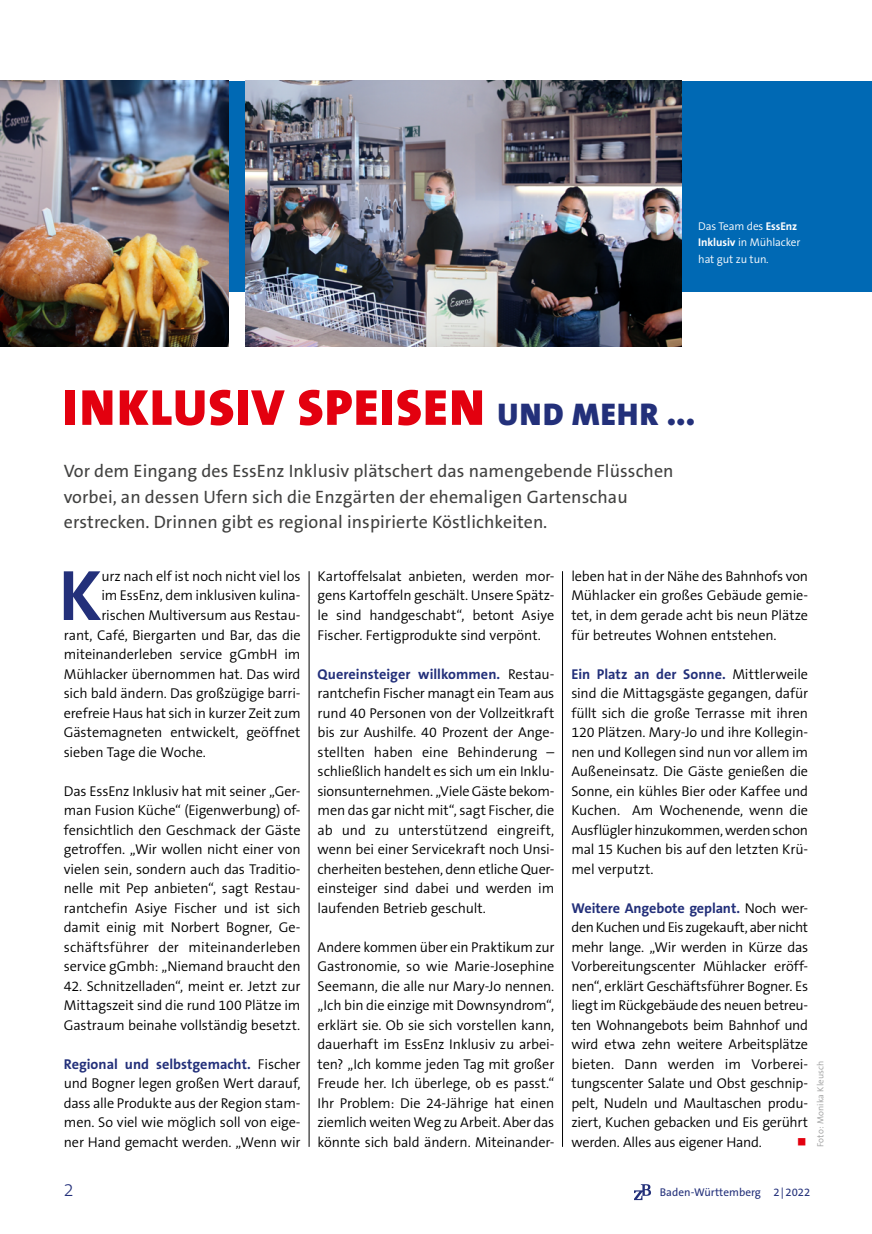
<style>
.page{position:relative;width:872px;height:1234px;background:#fff}
.page>*{position:absolute;margin:0;border:0;box-sizing:border-box;transform-origin:0 0}
.Copytext_Initial_1{font:700 72px "The Sans B W7";color:#23307a}
.Headline_1_Akzent_Ro{font:900 51px "The Sans B W9";letter-spacing:.03em;color:#e3000f}
.Anleser_linksbündig{font:18px/25.5px "The Sans B W5 Plain";letter-spacing:.005em;color:#414140}
.t1{font:300 18px "The Sans B W3";color:#23307a}
.Copytext{font:300 14.25px/19.5px "The Sans B W4";letter-spacing:-.01em;color:#000;text-align:justify}
.Copytext_Initial_1-2{font:300 14.25px "The Sans B W4";letter-spacing:-.01em;color:#000}
.Bildunterschrift_wei{font:300 11.25px/16.5px "The Sans B W4";letter-spacing:-.01em;color:#fff}
.t2{font:11.25px "The Sans B W5 Plain";color:#23307a}
.t3{font:300 9px "The Sans B W4";letter-spacing:.02em;color:#9c9d9d}
.s1{font-family:"The Sans B W7";font-weight:700}
.s2{font-size:31.5px;color:#23307a}
.s3{font-family:"The Sans B W7";font-weight:700;color:#23307a}
</style>
<div class="page">
<div style="left:0;top:81px;width:872px;height:210px;background:#0069b4"></div>
<hr style="left:309px;top:571px;width:1px;height:575px;background:#000">
<hr style="left:562px;top:571px;width:1px;height:575px;background:#000">
<img style="left:0;top:81px;width:229px;height:266px">
<img style="left:246px;top:81px;width:435px;height:266px">
<svg style="left:634px;top:1184px;width:17px;height:15px"></svg>
<p class="Bildunterschrift_wei" style="left:698px;top:218px;width:104px">Das Team des <span class="s1">EssEnz<br>Inklusiv</span> in Mühlacker hat gut zu tun.</p>
<h1 class="Headline_1_Akzent_Ro" style="left:63px;top:375px;width:633px">INKLUSIV SPEISEN <span class="s2">UND MEHR ...</span></h1>
<p class="Anleser_linksbündig" style="left:64px;top:458px;width:611px">Vor dem Eingang des EssEnz Inklusiv plätschert das namengebende Flüsschen vorbei, an dessen Ufern sich die Enzgärten der ehemaligen Gartenschau erstrecken. Drinnen gibt es regional inspirierte Köstlichkeiten.</p>
<p class="Copytext_Initial_1" style="left:59px;top:549px;width:45px">K</p>
<p class="Copytext_Initial_1-2" style="left:101px;top:567px;width:201px">urz nach elf ist noch nicht viel los</p>
<p class="Copytext" style="left:317px;top:566px;width:238px">Kartoffelsalat anbieten, werden mor&shy;gens Kartoffeln geschält. Unsere Spätz&shy;le sind handgeschabt“, betont Asiye Fischer. Fertigprodukte sind verpönt.</p>
<p class="Copytext" style="left:317px;top:664px;width:238px"><span class="s3">Quereinsteiger willkommen.</span> Restau&shy;rantchefin Fischer managt ein Team aus rund 40 Personen von der Vollzeitkraft bis zur Aushilfe. 40 Prozent der Ange&shy;stellten haben eine Behinderung – schließlich handelt es sich um ein Inklu&shy;sionsunternehmen. „Viele Gäste bekom&shy;men das gar nicht mit“, sagt Fischer, die ab und zu unterstützend eingreift, wenn bei einer Servicekraft noch Unsi&shy;cherheiten bestehen, denn etliche Quer&shy;einsteiger sind dabei und werden im laufenden Betrieb geschult.</p>
<p class="Copytext" style="left:317px;top:937px;width:238px">Andere kommen über ein Praktikum zur Gastronomie, so wie Marie-Josephine Seemann, die alle nur Mary-Jo nennen. „Ich bin die einzige mit Downsyndrom“, erklärt sie. Ob sie sich vorstellen kann, dauerhaft im EssEnz Inklusiv zu arbei&shy;ten? „Ich komme jeden Tag mit großer Freude her. Ich überlege, ob es passt.“ Ihr Problem: Die 24-Jährige hat einen ziemlich weiten Weg zu Arbeit. Aber das könnte sich bald ändern. Miteinander-</p>
<p class="Copytext" style="left:571px;top:566px;width:238px">leben hat in der Nähe des Bahnhofs von Mühlacker ein großes Gebäude gemie&shy;tet, in dem gerade acht bis neun Plätze für betreutes Wohnen entstehen.</p>
<p class="Copytext" style="left:571px;top:664px;width:238px"><span class="s3">Ein Platz an der Sonne.</span> Mittlerweile sind die Mittagsgäste gegangen, dafür füllt sich die große Terrasse mit ihren 120 Plätzen. Mary-Jo und ihre Kollegin&shy;nen und Kollegen sind nun vor allem im Außeneinsatz. Die Gäste genießen die Sonne, ein kühles Bier oder Kaffee und Kuchen. Am Wochenende, wenn die Ausflügler hinzukommen, werden schon mal 15 Kuchen bis auf den letzten Krü&shy;mel verputzt.</p>
<p class="Copytext" style="left:571px;top:898px;width:238px"><span class="s3">Weitere Angebote geplant.</span> Noch wer&shy;den Kuchen und Eis zugekauft, aber nicht mehr lange. „Wir werden in Kürze das Vorbereitungscenter Mühlacker eröff&shy;nen“, erklärt Geschäftsführer Bogner. Es liegt im Rückgebäude des neuen betreu&shy;ten Wohnangebots beim Bahnhof und wird etwa zehn weitere Arbeitsplätze bieten. Dann werden im Vorberei&shy;tungscenter Salate und Obst geschnip&shy;pelt, Nudeln und Maultaschen produ&shy;ziert, Kuchen gebacken und Eis gerührt werden. Alles aus eigener Hand.</p>
<p class="Copytext_Initial_1-2" style="left:101px;top:586px;width:201px">im EssEnz, dem inklusiven kulina-</p>
<p class="Copytext_Initial_1-2" style="left:101px;top:606px;width:201px">rischen Multiversum aus Restau-</p>
<p class="Copytext_Initial_1-2" style="left:64px;top:625px;width:238px">rant, Café, Biergarten und Bar, das die</p>
<p class="Copytext_Initial_1-2" style="left:64px;top:645px;width:238px">miteinanderleben service gGmbH im</p>
<p class="Copytext_Initial_1-2" style="left:64px;top:664px;width:238px">Mühlacker übernommen hat. Das wird</p>
<p class="Copytext_Initial_1-2" style="left:64px;top:684px;width:238px">sich bald ändern. Das großzügige barri-</p>
<p class="Copytext_Initial_1-2" style="left:64px;top:703px;width:238px">erefreie Haus hat sich in kurzer Zeit zum</p>
<p class="Copytext_Initial_1-2" style="left:64px;top:723px;width:238px">Gästemagneten entwickelt, geöffnet</p>
<p class="Copytext_Initial_1-2" style="left:64px;top:742px;width:144px">sieben Tage die Woche.</p>
<p class="Copytext" style="left:64px;top:781px;width:238px">Das EssEnz Inklusiv hat mit seiner „Ger&shy;man Fusion Küche“ (Eigenwerbung) of&shy;fensichtlich den Geschmack der Gäste getroffen. „Wir wollen nicht einer von vielen sein, sondern auch das Traditio&shy;nelle mit Pep anbieten“, sagt Restau&shy;rantchefin Asiye Fischer und ist sich damit einig mit Norbert Bogner, Ge&shy;schäftsführer der miteinanderleben service gGmbh: „Niemand braucht den</p>
<p class="Copytext" style="left:64px;top:976px;width:238px">42. Schnitzelladen“, meint er. Jetzt zur Mittagszeit sind die rund 100 Plätze im Gastraum beinahe vollständig besetzt.</p>
<p class="Copytext" style="left:64px;top:1054px;width:238px"><span class="s3">Regional und selbstgemacht.</span> Fischer und Bogner legen großen Wert darauf, dass alle Produkte aus der Region stam&shy;men. So viel wie möglich soll von eige&shy;ner Hand gemacht werden. „Wenn wir</p>
<p class="t1" style="left:64px;top:1177px;width:11px">2</p>
<p class="t2" style="left:660px;top:1184px;width:152px">Baden-Württemberg 2|2022</p>
<p class="t3" style="left:814px;top:1146px;width:88px;rotate:-90deg">Foto: Monika Kleusch</p>
</div>
